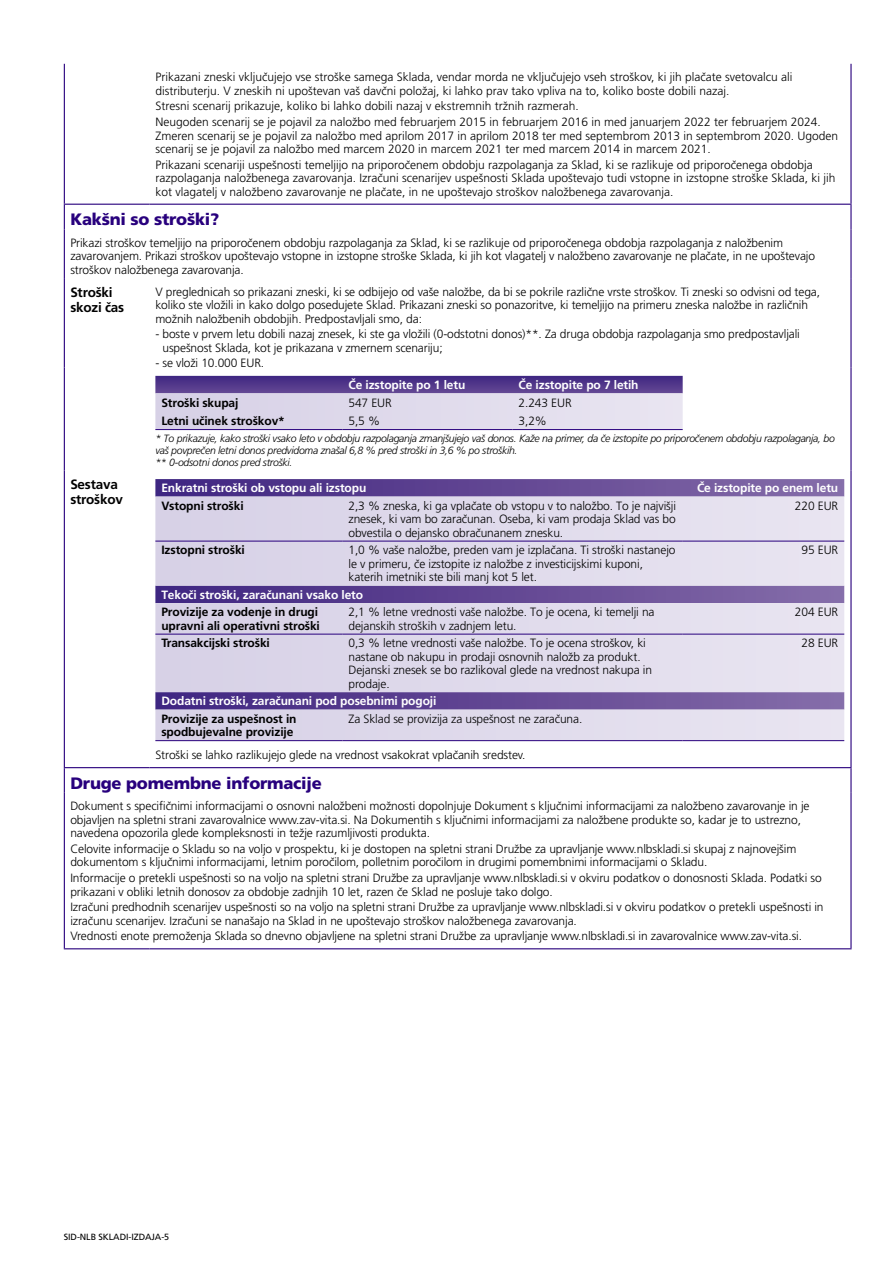
<style>
.page{position:relative;width:893px;height:1263px;background:#fff}
.page>*{position:absolute;margin:0;border:0;box-sizing:border-box;transform-origin:0 0}
.t1{font:900 16.5px "Frutiger LT Std";letter-spacing:-.015em;color:#28007d}
.t2{font:700 13.5px/15px "Frutiger LT Std";letter-spacing:-.015em;color:#000}
.t3{font:300 12px/13.5px "Frutiger LT Std";letter-spacing:-.01em;color:#000}
.t4{font:700 12px/13.5px "Frutiger LT Std";letter-spacing:-.01em;color:#000}
.t5{font:700 12px "Frutiger LT Std";letter-spacing:-.01em;color:#fff}
.t6{font:italic 300 10.5px/12px "Frutiger LT Std";letter-spacing:-.025em;color:#000}
.t7{font:9px "Frutiger LT Std";letter-spacing:-.01em;color:#000}
</style>
<div class="page">
<hr style="left:64px;top:64px;width:1px;height:140px;background:#28007d">
<svg style="left:64px;top:205px;width:1px;height:24px"></svg>
<hr style="left:64px;top:229px;width:1px;height:49px;background:#28007d">
<hr style="left:64px;top:204px;width:85px;height:1px;background:#28007d">
<hr style="left:850px;top:64px;width:2px;height:140px;background:#28007d">
<hr style="left:850px;top:205px;width:2px;height:24px;background:#28007d">
<hr style="left:850px;top:229px;width:2px;height:49px;background:#28007d">
<hr style="left:149px;top:204px;width:703px;height:1px;background:#28007d">
<hr style="left:64px;top:278px;width:1px;height:89px;background:#28007d">
<hr style="left:850px;top:278px;width:2px;height:89px;background:#28007d">
<hr style="left:64px;top:367px;width:1px;height:104px;background:#28007d">
<hr style="left:850px;top:367px;width:2px;height:104px;background:#28007d">
<hr style="left:64px;top:471px;width:1px;height:296px;background:#28007d">
<hr style="left:850px;top:471px;width:2px;height:296px;background:#28007d">
<svg style="left:64px;top:768px;width:1px;height:25px"></svg>
<hr style="left:64px;top:767px;width:85px;height:1px;background:#28007d">
<hr style="left:149px;top:767px;width:703px;height:1px;background:#28007d">
<hr style="left:850px;top:768px;width:2px;height:25px;background:#28007d">
<hr style="left:64px;top:793px;width:1px;height:155px;background:#28007d">
<hr style="left:850px;top:793px;width:2px;height:155px;background:#28007d">
<hr style="left:64px;top:948px;width:85px;height:1px;background:#28007d">
<hr style="left:149px;top:948px;width:703px;height:1px;background:#28007d">
<svg style="left:155px;top:376px;width:528px;height:53px;background:#b2a6cc"></svg>
<hr style="left:155px;top:429px;width:91px;height:1px;background:#28007d">
<hr style="left:246px;top:429px;width:96px;height:1px;background:#28007d">
<hr style="left:342px;top:429px;width:171px;height:1px;background:#28007d">
<hr style="left:513px;top:429px;width:170px;height:1px;background:#28007d">
<svg style="left:155px;top:479px;width:689px;height:18px;background:#684e98"></svg>
<svg style="left:155px;top:497px;width:689px;height:243px;background:#cdc5de"></svg>
<hr style="left:155px;top:541px;width:187px;height:1px;background:#28007d">
<hr style="left:155px;top:634px;width:187px;height:1px;background:#28007d">
<hr style="left:155px;top:740px;width:187px;height:1px;background:#28007d">
<hr style="left:342px;top:541px;width:341px;height:1px;background:#28007d">
<hr style="left:342px;top:634px;width:341px;height:1px;background:#28007d">
<hr style="left:342px;top:740px;width:341px;height:1px;background:#28007d">
<hr style="left:683px;top:541px;width:161px;height:1px;background:#28007d">
<hr style="left:683px;top:634px;width:161px;height:1px;background:#28007d">
<hr style="left:683px;top:740px;width:161px;height:1px;background:#28007d">
<p class="t3" style="left:155px;top:71px;width:639px">Prikazani zneski vključujejo vse stroške samega Sklada, vendar morda ne vključujejo vseh stroškov, ki jih plačate svetovalcu ali distributerju. V zneskih ni upoštevan vaš davčni položaj, ki lahko prav tako vpliva na to, koliko boste dobili nazaj.</p>
<p class="t3" style="left:155px;top:99px;width:667px;line-height:15.6px">Stresni scenarij prikazuje, koliko bi lahko dobili nazaj v ekstremnih tržnih razmerah.<br>Neugoden scenarij se je pojavil za naložbo med februarjem 2015 in februarjem 2016 in med januarjem 2022 ter februarjem 2024.</p>
<p class="t3" style="left:155px;top:129px;width:684px">Zmeren scenarij se je pojavil za naložbo med aprilom 2017 in aprilom 2018 ter med septembrom 2013 in septembrom 2020. Ugoden scenarij se je pojavil za naložbo med marcem 2020 in marcem 2021 ter med marcem 2014 in marcem 2021.</p>
<p class="t3" style="left:155px;top:158px;width:682px">Prikazani scenariji uspešnosti temeljijo na priporočenem obdobju razpolaganja za Sklad, ki se razlikuje od priporočenega obdobja razpolaganja naložbenega zavarovanja. Izračuni scenarijev uspešnosti Sklada upoštevajo tudi vstopne in izstopne stroške Sklada, ki jih kot vlagatelj v naložbeno zavarovanje ne plačate, in ne upoštevajo stroškov naložbenega zavarovanja.</p>
<h1 class="t1" style="left:70px;top:209px;width:150px">Kakšni so stroški?</h1>
<p class="t3" style="left:70px;top:236px;width:746px">Prikazi stroškov temeljijo na priporočenem obdobju razpolaganja za Sklad, ki se razlikuje od priporočenega obdobja razpolaganja z naložbenim zavarovanjem. Prikazi stroškov upoštevajo vstopne in izstopne stroške Sklada, ki jih kot vlagatelj v naložbeno zavarovanje ne plačate, in ne upoštevajo stroškov naložbenega zavarovanja.</p>
<p class="t2" style="left:70px;top:285px;width:55px">Stroški skozi čas</p>
<p class="t3" style="left:155px;top:285px;width:666px">V preglednicah so prikazani zneski, ki se odbijejo od vaše naložbe, da bi se pokrile različne vrste stroškov. Ti zneski so odvisni od tega, koliko ste vložili in kako dolgo posedujete Sklad. Prikazani zneski so ponazoritve, ki temeljijo na primeru zneska naložbe in različnih možnih naložbenih obdobjih. Predpostavljali smo, da:</p>
<p class="t3" style="left:162px;top:327px;width:639px;text-indent:-7px">- boste v prvem letu dobili nazaj znesek, ki ste ga vložili (0-odstotni donos)**. Za druga obdobja razpolaganja smo predpostavljali uspešnost Sklada, kot je prikazana v zmernem scenariju;</p>
<p class="t3" style="left:155px;top:357px;width:110px">- se vloži 10.000 EUR.</p>
<p class="t5" style="left:348px;top:378px;width:118px">Če izstopite po 1 letu</p>
<p class="t5" style="left:519px;top:378px;width:122px">Če izstopite po 7 letih</p>
<p class="t4" style="left:161px;top:396px;width:79px">Stroški skupaj</p>
<p class="t3" style="left:348px;top:396px;width:45px">547 EUR</p>
<p class="t3" style="left:519px;top:396px;width:55px">2.243 EUR</p>
<p class="t4" style="left:161px;top:414px;width:125px">Letni učinek stroškov*</p>
<p class="t3" style="left:348px;top:415px;width:33px">5,5 %</p>
<p class="t3" style="left:519px;top:415px;width:30px">3,2%</p>
<p class="t6" style="left:155px;top:433px;width:681px">* To prikazuje, kako stroški vsako leto v obdobju razpolaganja zmanjšujejo vaš donos. Kaže na primer, da če izstopite po priporočenem obdobju razpolaganja, bo vaš povprečen letni donos predvidoma znašal 6,8 % pred stroški in 3,6 % po stroških.<br>** 0-odsotni donos pred stroški.</p>
<p class="t2" style="left:70px;top:477px;width:54px">Sestava stroškov</p>
<p class="t5" style="left:161px;top:481px;width:206px">Enkratni stroški ob vstopu ali izstopu</p>
<p class="t5" style="left:697px;top:481px;width:143px">Če izstopite po enem letu</p>
<p class="t4" style="left:161px;top:499px;width:84px">Vstopni stroški</p>
<p class="t3" style="left:348px;top:499px;width:329px;text-align:justify">2,3 % zneska, ki ga vplačate ob vstopu v to naložbo. To je najvišji znesek, ki vam bo zaračunan. Oseba, ki vam prodaja Sklad vas bo obvestila o dejansko obračunanem znesku.</p>
<p class="t3" style="left:795px;top:499px;width:45px">220 EUR</p>
<p class="t4" style="left:161px;top:543px;width:85px">Izstopni stroški</p>
<p class="t3" style="left:348px;top:544px;width:329px">1,0 % vaše naložbe, preden vam je izplačana. Ti stroški nastanejo le v primeru, če izstopite iz naložbe z investicijskimi kuponi, katerih imetniki ste bili manj kot 5 let.</p>
<p class="t3" style="left:801px;top:544px;width:38px">95 EUR</p>
<p class="t5" style="left:161px;top:588px;width:203px">Tekoči stroški, zaračunani vsako leto</p>
<p class="t4" style="left:161px;top:605px;width:160px">Provizije za vodenje in drugi upravni ali operativni stroški</p>
<p class="t3" style="left:348px;top:606px;width:308px">2,1 % letne vrednosti vaše naložbe. To je ocena, ki temelji na dejanskih stroških v zadnjem letu.</p>
<p class="t3" style="left:795px;top:606px;width:45px">204 EUR</p>
<p class="t4" style="left:161px;top:636px;width:110px">Transakcijski stroški</p>
<p class="t3" style="left:348px;top:637px;width:305px">0,3 % letne vrednosti vaše naložbe. To je ocena stroškov, ki nastane ob nakupu in prodaji osnovnih naložb za produkt.<br>Dejanski znesek se bo razlikoval glede na vrednost nakupa in prodaje.</p>
<p class="t3" style="left:801px;top:637px;width:38px">28 EUR</p>
<p class="t5" style="left:161px;top:694px;width:277px">Dodatni stroški, zaračunani pod posebnimi pogoji</p>
<p class="t4" style="left:161px;top:712px;width:137px">Provizije za uspešnost in spodbujevalne provizije</p>
<p class="t3" style="left:348px;top:712px;width:235px">Za Sklad se provizija za uspešnost ne zaračuna.</p>
<p class="t3" style="left:155px;top:748px;width:372px">Stroški se lahko razlikujejo glede na vrednost vsakokrat vplačanih sredstev.</p>
<h1 class="t1" style="left:70px;top:773px;width:253px">Druge pomembne informacije</h1>
<p class="t3" style="left:70px;top:799px;width:741px">Dokument s specifičnimi informacijami o osnovni naložbeni možnosti dopolnjuje Dokument s ključnimi informacijami za naložbeno zavarovanje in je objavljen na spletni strani zavarovalnice www.zav-vita.si. Na Dokumentih s ključnimi informacijami za naložbene produkte so, kadar je to ustrezno, navedena opozorila glede kompleksnosti in težje razumljivosti produkta.</p>
<p class="t3" style="left:70px;top:842px;width:727px">Celovite informacije o Skladu so na voljo v prospektu, ki je dostopen na spletni strani Družbe za upravljanje www.nlbskladi.si skupaj z najnovejšim dokumentom s ključnimi informacijami, letnim poročilom, polletnim poročilom in drugimi pomembnimi informacijami o Skladu.</p>
<p class="t3" style="left:70px;top:871px;width:753px">Informacije o pretekli uspešnosti so na voljo na spletni strani Družbe za upravljanje www.nlbskladi.si v okviru podatkov o donosnosti Sklada. Podatki so prikazani v obliki letnih donosov za obdobje zadnjih 10 let, razen če Sklad ne posluje tako dolgo.</p>
<p class="t3" style="left:70px;top:900px;width:755px">Izračuni predhodnih scenarijev uspešnosti so na voljo na spletni strani Družbe za upravljanje www.nlbskladi.si v okviru podatkov o pretekli uspešnosti in izračunu scenarijev. Izračuni se nanašajo na Sklad in ne upoštevajo stroškov naložbenega zavarovanja.</p>
<p class="t3" style="left:70px;top:929px;width:733px">Vrednosti enote premoženja Sklada so dnevno objavljene na spletni strani Družbe za upravljanje www.nlbskladi.si in zavarovalnice www.zav-vita.si.</p>
<p class="t7" style="left:64px;top:1231px;width:107px">SID-NLB SKLADI-IZDAJA-5</p>
</div>
